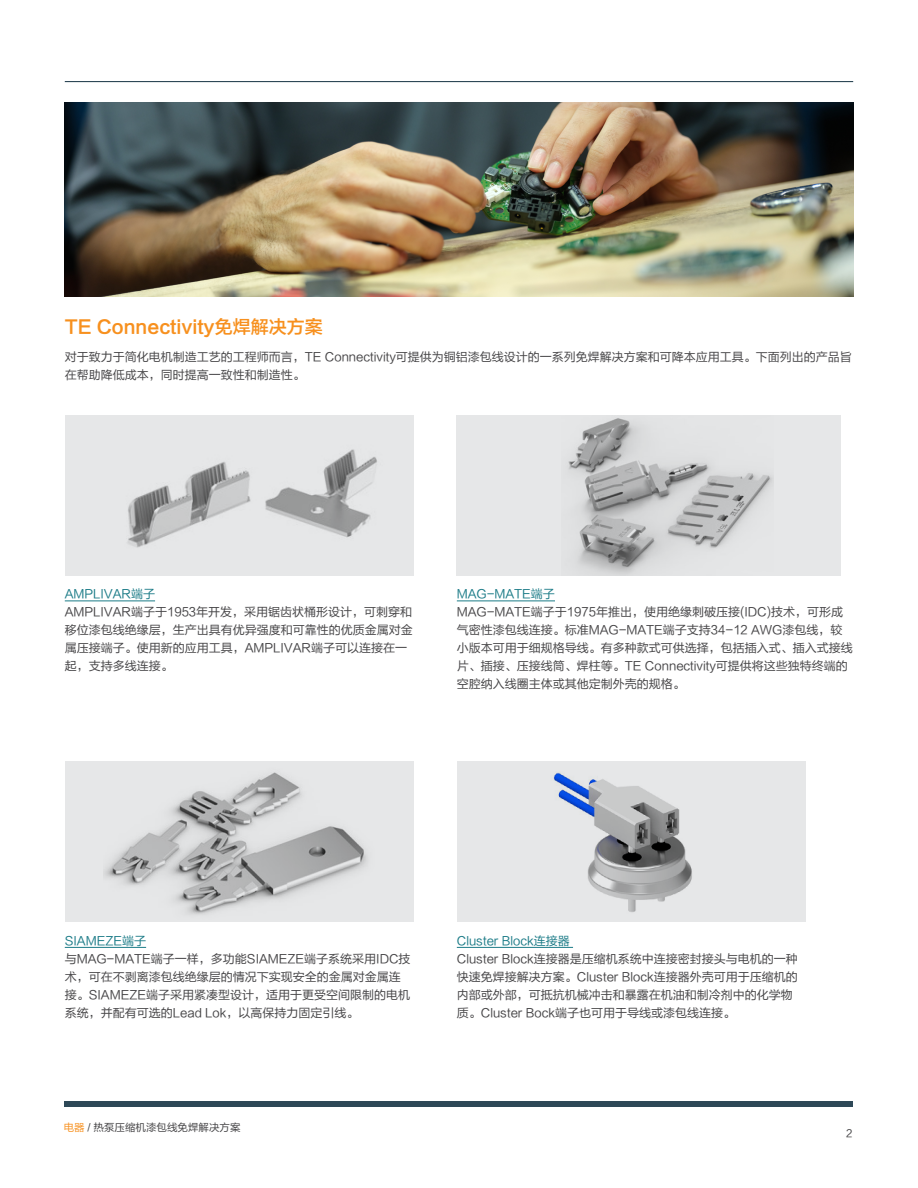
<style>
.page{position:relative;width:918px;height:1188px;background:#fff}
.page>*{position:absolute;margin:0;border:0;box-sizing:border-box;transform-origin:0 0}
.t1{font:18px "FZLTZHK GBK1 0";color:#f7901e}
.t2{font:12px/18px "FZLTHJW GB1 0";color:#464547}
.t3{font:12px "FZLTHJW GB1 0";color:#1b7b87}
.t4{font:10.5px "FZLTHJW GB1 0";color:#464547}
.s1{color:#f7901e}
</style>
<div class="page">
<hr style="left:457px;top:947px;width:116px;height:1px;background:#1b7b87">
<div style="left:457px;top:761px;width:349px;height:160px;background:#e6e7e8"></div>
<img style="left:553px;top:771px;width:139px;height:141px">
<hr style="left:457px;top:601px;width:98px;height:1px;background:#1b7b87">
<hr style="left:65px;top:947px;width:81px;height:1px;background:#1b7b87">
<img style="left:65px;top:416px;width:349px;height:160px">
<div style="left:456px;top:416px;width:385px;height:160px;background:#e6e7e8"></div>
<img style="left:568px;top:418px;width:205px;height:158px">
<div style="left:65px;top:761px;width:349px;height:160px;background:#e6e7e8"></div>
<img style="left:104px;top:772px;width:264px;height:143px">
<hr style="left:65px;top:601px;width:90px;height:1px;background:#1b7b87">
<img style="left:65px;top:103px;width:788px;height:194px">
<hr style="left:65px;top:81px;width:788px;height:1px;background:#2e4857">
<div style="left:65px;top:1101px;width:788px;height:6px;background:#2e4857"></div>
<h1 class="t1" style="left:65px;top:317px;width:259px">TE Connectivity免焊解决方案</h1>
<p class="t2" style="left:65px;top:349px;width:789px">对于致力于简化电机制造工艺的工程师而言，TE Connectivity可提供为铜铝漆包线设计的一系列免焊解决方案和可降本应用工具。下面列出的产品旨在帮助降低成本，同时提高一致性和制造性。</p>
<p class="t3" style="left:65px;top:588px;width:92px">AMPLIVAR端子</p>
<p class="t2" style="left:65px;top:604px;width:350px">AMPLIVAR端子于1953年开发，采用锯齿状桶形设计，可刺穿和移位漆包线绝缘层，生产出具有优异强度和可靠性的优质金属对金属压接端子。使用新的应用工具，AMPLIVAR端子可以连接在一起，支持多线连接。</p>
<p class="t3" style="left:457px;top:588px;width:100px">MAG-MATE端子</p>
<p class="t2" style="left:457px;top:604px;width:397px">MAG-MATE端子于1975年推出，使用绝缘刺破压接(IDC)技术，可形成气密性漆包线连接。标准MAG-MATE端子支持34-12 AWG漆包线，较小版本可用于细规格导线。有多种款式可供选择，包括插入式、插入式接线片、插接、压接线筒、焊柱等。TE Connectivity可提供将这些独特终端的空腔纳入线圈主体或其他定制外壳的规格。</p>
<p class="t3" style="left:65px;top:934px;width:83px">SIAMEZE端子</p>
<p class="t2" style="left:65px;top:950px;width:347px">与MAG-MATE端子一样，多功能SIAMEZE端子系统采用IDC技术，可在不剥离漆包线绝缘层的情况下实现安全的金属对金属连接。SIAMEZE端子采用紧凑型设计，适用于更受空间限制的电机系统，并配有可选的Lead Lok，以高保持力固定引线。</p>
<p class="t4" style="left:64px;top:1121px;width:178px"><span class="s1">电器</span> / 热泵压缩机漆包线免焊解决方案</p>
<p class="t3" style="left:457px;top:934px;width:114px">Cluster Block连接器</p>
<p class="t2" style="left:457px;top:950px;width:342px">Cluster Block连接器是压缩机系统中连接密封接头与电机的一种快速免焊接解决方案。Cluster Block连接器外壳可用于压缩机的内部或外部，可抵抗机械冲击和暴露在机油和制冷剂中的化学物质。Cluster Bock端子也可用于导线或漆包线连接。</p>
<p class="t4" style="left:846px;top:1128px;width:8px">2</p>
</div>
